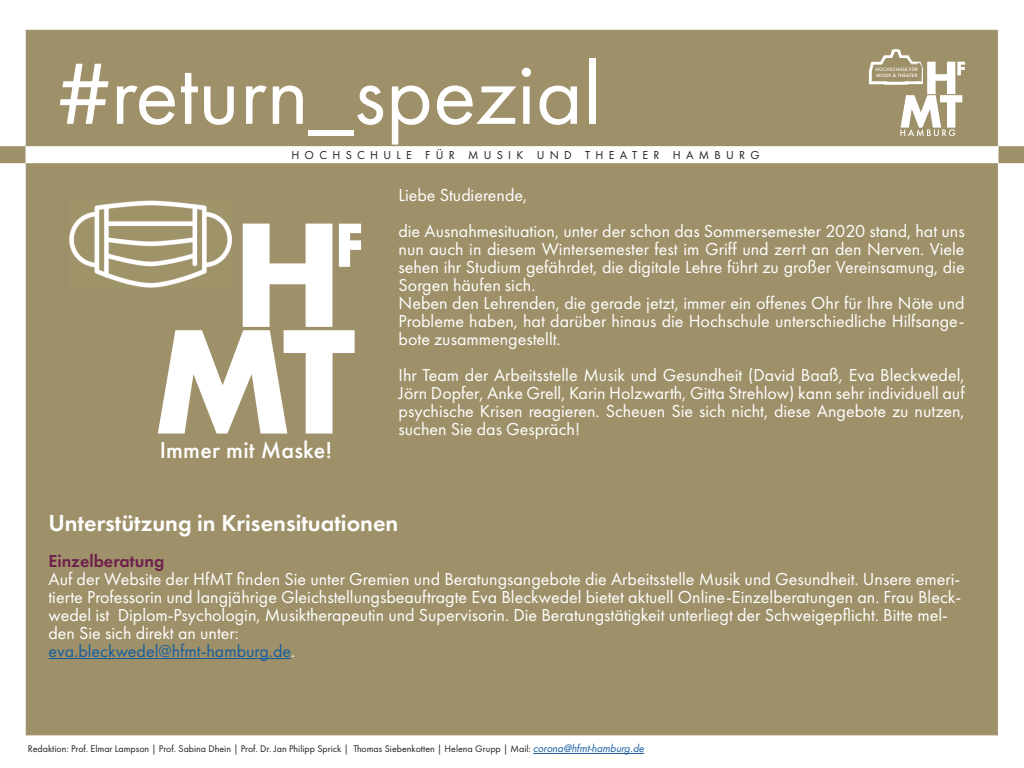
<style>
.page{position:relative;width:1024px;height:768px;background:#fff}
.page>*{position:absolute;margin:0;border:0;box-sizing:border-box;transform-origin:0 0}
.t1{font:90.1px "Futura PT";color:#fff}
.t2{font:600 24px "Futura PT";color:#fff}
.t3{font:500 24px "Futura PT";letter-spacing:.01em;color:#fff}
.t4{font:18px/18px "Futura PT";color:#fff;text-align:justify}
.t5{font:600 18px "Futura PT";color:#6e1f4c}
.t6{font:12px "Futura PT";letter-spacing:.44em;color:#231f20}
.t7{font:10px "Futura PT";color:#231f20}
.t8{font:500 5px/5.6px "Futura PT";letter-spacing:.04em;color:#fff}
.s1{color:#175d9e}
.s2{font-family:"Futura LT Pro";font-style:italic;color:#175d9e}
</style>
<div class="page">
<div style="left:26px;top:30px;width:972px;height:705px;background:#9e9169;border:1px solid #9e9169"></div>
<div style="left:0;top:146px;width:53px;height:17px;background:#9e9169"></div>
<hr style="left:533px;top:753px;width:111px;height:1px;background:#175d9e">
<div style="left:26px;top:146px;width:981px;height:17px;background:#fff"></div>
<div style="left:998px;top:146px;width:26px;height:17px;background:#9e9169"></div>
<svg style="left:869px;top:49px;width:96px;height:87px"></svg>
<svg style="left:158px;top:223px;width:203px;height:211px"></svg>
<div style="left:34px;top:173px;width:198px;height:137px;background:#9e9169"></div>
<img style="left:69px;top:200px;width:163px;height:88px">
<hr style="left:48px;top:658px;width:243px;height:1px;background:#175d9e">
<p class="t1" style="left:57px;top:40px;width:547px">#return_spezial</p>
<p class="t6" style="left:291px;top:148px;width:470px">HOCHSCHULE FÜR MUSIK UND THEATER HAMBURG</p>
<p class="t8" style="left:875px;top:67px;width:44px">HOCHSCHULE FÜR<br>MUSIK &amp; THEATER</p>
<p class="t3" style="left:160px;top:435px;width:174px">Immer mit Maske!</p>
<p class="t4" style="left:399px;top:186px;width:130px">Liebe Studierende,</p>
<p class="t4" style="left:399px;top:222px;width:568px">die Ausnahmesituation, unter der schon das Sommersemester 2020 stand, hat uns nun auch in diesem Wintersemester fest im Griff und zerrt an den Nerven. Viele sehen ihr Studium gefährdet, die digitale Lehre führt zu großer Vereinsamung, die Sorgen häufen sich.</p>
<p class="t4" style="left:399px;top:294px;width:567px">Neben den Lehrenden, die gerade jetzt, immer ein offenes Ohr für Ihre Nöte und Probleme haben, hat darüber hinaus die Hochschule unterschiedliche Hilfsange&shy;bote zusammengestellt.</p>
<p class="t4" style="left:399px;top:366px;width:568px">Ihr Team der Arbeitsstelle Musik und Gesundheit (David Baaß, Eva Bleckwedel, Jörn Dopfer, Anke Grell, Karin Holzwarth, Gitta Strehlow) kann sehr individuell auf psychische Krisen reagieren. Scheuen Sie sich nicht, diese Angebote zu nutzen, suchen Sie das Gespräch!</p>
<p class="t2" style="left:48px;top:508px;width:351px">Unterstützung in Krisensituationen</p>
<p class="t5" style="left:48px;top:549px;width:117px">Einzelberatung</p>
<p class="t4" style="left:48px;top:570px;width:914px;text-align:left">Auf der Website der HfMT finden Sie unter Gremien und Beratungsangebote die Arbeitsstelle Musik und Gesundheit. Unsere emeri&shy;tierte Professorin und langjährige Gleichstellungsbeauftragte Eva Bleckwedel bietet aktuell Online-Einzelberatungen an. Frau Bleck&shy;wedel ist Diplom-Psychologin, Musiktherapeutin und Supervisorin. Die Beratungstätigkeit unterliegt der Schweigepflicht. Bitte mel&shy;den Sie sich direkt an unter:<br><span class="s1">eva.bleckwedel@hfmt-hamburg.de</span>.</p>
<p class="t7" style="left:28px;top:743px;width:618px">Redaktion: Prof. Elmar Lampson | Prof. Sabina Dhein | Prof. Dr. Jan Philipp Sprick | Thomas Siebenkotten | Helena Grupp | Mail: <span class="s2">corona@hfmt-hamburg.de</span></p>
</div>
